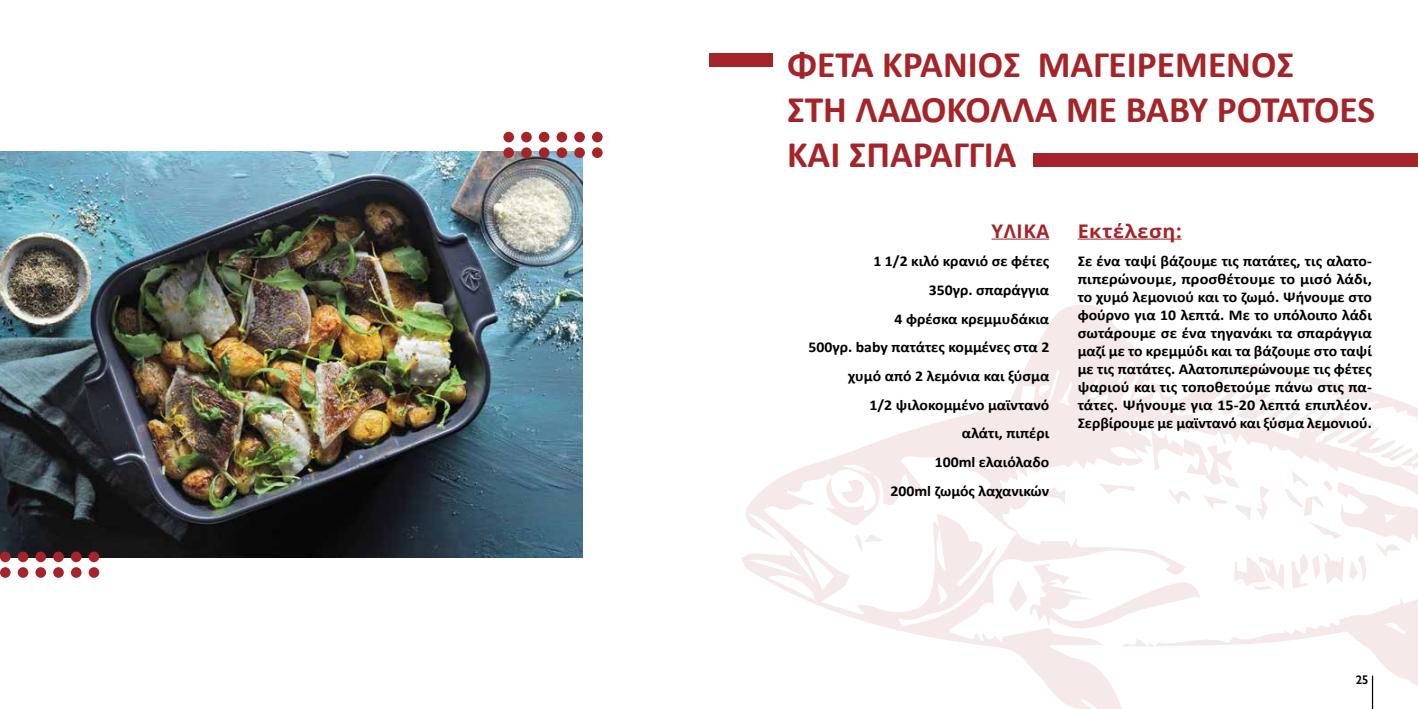
<style>
.page{position:relative;width:1418px;height:709px;background:#fff}
.page>*{position:absolute;margin:0;border:0;box-sizing:border-box;transform-origin:0 0}
.t1{font:700 37.5px/45px "Calibri";color:#a42429}
.t2{font:700 18.75px "Open Sans";letter-spacing:.03em;color:#a42429;scale:1.05 1}
.t3{font:700 18.75px "Open Sans";letter-spacing:.03em;color:#a42429}
.t4{font:700 15px/18px "Calibri";color:#000;text-align:right;scale:1.05 1}
.t5{font:600 12.5px "Gill Sans Hel";color:#000}
</style>
<div class="page">
<svg style="left:741px;top:305px;width:633px;height:404px"></svg>
<svg style="left:1155px;top:629px;width:262px;height:75px"></svg>
<svg style="left:1122px;top:638px;width:33px;height:13px"></svg>
<svg style="left:1008px;top:360px;width:409px;height:269px"></svg>
<svg style="left:854px;top:534px;width:29px;height:19px"></svg>
<svg style="left:841px;top:478px;width:23px;height:27px"></svg>
<img style="left:0;top:152px;width:582px;height:406px">
<div style="left:503px;top:132px;width:11px;height:10px;background:#a42429;border-radius:50%"></div>
<div style="left:521px;top:132px;width:10px;height:10px;background:#a42429;border-radius:50%"></div>
<div style="left:539px;top:132px;width:10px;height:10px;background:#a42429;border-radius:50%"></div>
<div style="left:556px;top:132px;width:11px;height:10px;background:#a42429;border-radius:50%"></div>
<div style="left:574px;top:132px;width:11px;height:10px;background:#a42429;border-radius:50%"></div>
<div style="left:592px;top:132px;width:10px;height:10px;background:#a42429;border-radius:50%"></div>
<div style="left:503px;top:147px;width:11px;height:11px;background:#a42429;border-radius:50%"></div>
<div style="left:521px;top:147px;width:10px;height:11px;background:#a42429;border-radius:50%"></div>
<div style="left:539px;top:147px;width:10px;height:11px;background:#a42429;border-radius:50%"></div>
<div style="left:556px;top:147px;width:11px;height:11px;background:#a42429;border-radius:50%"></div>
<div style="left:574px;top:147px;width:11px;height:11px;background:#a42429;border-radius:50%"></div>
<div style="left:592px;top:147px;width:10px;height:11px;background:#a42429;border-radius:50%"></div>
<div style="left:0;top:551px;width:11px;height:11px;background:#a42429;border-radius:50%"></div>
<div style="left:18px;top:551px;width:10px;height:11px;background:#a42429;border-radius:50%"></div>
<div style="left:35px;top:551px;width:11px;height:11px;background:#a42429;border-radius:50%"></div>
<div style="left:53px;top:551px;width:11px;height:11px;background:#a42429;border-radius:50%"></div>
<div style="left:71px;top:551px;width:10px;height:11px;background:#a42429;border-radius:50%"></div>
<div style="left:89px;top:551px;width:10px;height:11px;background:#a42429;border-radius:50%"></div>
<div style="left:0;top:567px;width:11px;height:11px;background:#a42429;border-radius:50%"></div>
<div style="left:18px;top:567px;width:10px;height:11px;background:#a42429;border-radius:50%"></div>
<div style="left:35px;top:567px;width:11px;height:11px;background:#a42429;border-radius:50%"></div>
<div style="left:53px;top:567px;width:11px;height:11px;background:#a42429;border-radius:50%"></div>
<div style="left:71px;top:567px;width:10px;height:11px;background:#a42429;border-radius:50%"></div>
<div style="left:89px;top:567px;width:10px;height:11px;background:#a42429;border-radius:50%"></div>
<div style="left:1033px;top:153px;width:384px;height:14px;background:#a42429"></div>
<div style="left:709px;top:53px;width:63px;height:14px;background:#a42429"></div>
<hr style="left:991px;top:239px;width:58px;height:1px;background:#a42429">
<hr style="left:1077px;top:239px;width:104px;height:1px;background:#a42429">
<h1 class="t1" style="left:787px;top:41px;width:589px">ΦΕΤΑ ΚΡΑΝΙΟΣ ΜΑΓΕΙΡΕΜΕΝΟΣ<br>ΣΤΗ ΛΑΔΟΚΟΛΛΑ ΜΕ BABY POTATOES<br>ΚΑΙ ΣΠΑΡΑΓΓΙΑ</h1>
<p class="t3" style="left:991px;top:218px;width:59px">ΥΛΙΚΑ</p>
<p class="t4" style="left:808px;top:247px;width:231px;line-height:28.6px">1 1/2 κιλό κρανιό σε φέτες<br>350γρ. σπαράγγια<br>4 φρέσκα κρεμμυδάκια<br>500γρ. baby πατάτες κομμένες στα 2 χυμό από 2 λεμόνια και ξύσμα<br>1/2 ψιλοκομμένο μαϊντανό<br>αλάτι, πιπέρι<br>100ml ελαιόλαδο<br>200ml ζωμός λαχανικών</p>
<p class="t2" style="left:1077px;top:218px;width:100px">Εκτέλεση:</p>
<p class="t4" style="left:1077px;top:252px;width:282px;text-align:justify">Σε ένα ταψί βάζουμε τις πατάτες, τις αλατο&shy;πιπερώνουμε, προσθέτουμε το μισό λάδι, το χυμό λεμονιού και το ζωμό. Ψήνουμε στο φούρνο για 10 λεπτά. Με το υπόλοιπο λάδι σωτάρουμε σε ένα τηγανάκι τα σπαράγγια μαζί με το κρεμμύδι και τα βάζουμε στο ταψί με τις πατάτες. Αλατοπιπερώνουμε τις φέτες ψαριού και τις τοποθετούμε πάνω στις πα&shy;τάτες. Ψήνουμε για 15-20 λεπτά επιπλέον.<br>Σερβίρουμε με μαϊντανό και ξύσμα λεμονιού.</p>
<p class="t5" style="left:1355px;top:673px;width:14px">25</p>
</div>
